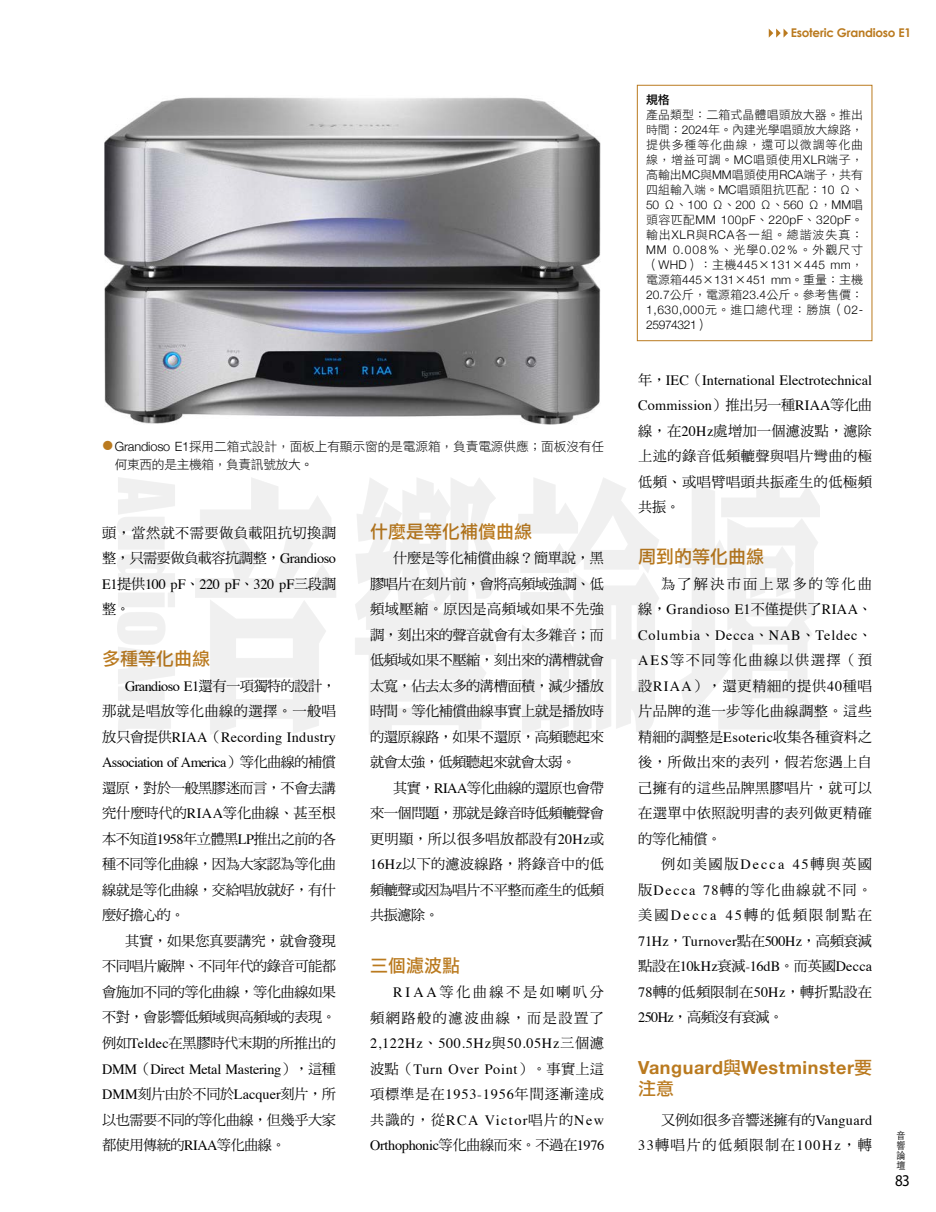
<style>
.page{position:relative;width:936px;height:1212px;background:#fff}
.page>*{position:absolute;margin:0;border:0;box-sizing:border-box;transform-origin:0 0}
.t1{font:18px "DF Li Hei Std W5";color:#ba7a1f}
.t2{font:700 18px "Helvetica Neue";letter-spacing:.03em;color:#ba7a1f}
.t3{font:16.5px "Myriad Pro";color:#000;scale:.91 1}
.t4{font:14.25px/25.5px "DF Ming Std W5";letter-spacing:.01em;color:#000;text-align:justify}
.t5{font:14.25px/25.5px "Times";letter-spacing:.015em;color:#000}
.t6{font:14.25px/25.5px "Times";letter-spacing:.06em;color:#000}
.t7{font:14.25px/25.5px "Times";letter-spacing:.05em;color:#000}
.t8{font:14.25px/25.5px "Times";letter-spacing:-.02em;color:#000}
.t9{font:14.25px/25.5px "DF Ming Std W5";letter-spacing:-.015em;color:#000;text-align:right}
.t10{font:14.25px/25.5px "DF Ming Std W5";letter-spacing:.1em;color:#000;text-align:right}
.t11{font:14.25px "Times";letter-spacing:-.015em;color:#000}
.t12{font:14.25px "Times";letter-spacing:-.025em;color:#000}
.t13{font:14.25px "Times";letter-spacing:-.04em;color:#000}
.t14{font:14.25px "DF Ming Std W5";letter-spacing:.055em;color:#000}
.t15{font:14.25px "DF Ming Std W5";letter-spacing:.15em;color:#000}
.t16{font:12.75px/18px "DF Li Hei Std W3";letter-spacing:-.015em;color:#000}
.t17{font:12px/15px "DF Li Hei Std W3";letter-spacing:.01em;color:#000;text-align:justify}
.t18{font:300 12px/15px "Helvetica Neue";letter-spacing:.03em;color:#000}
.t19{font:300 12px/15px "Helvetica Neue";letter-spacing:-.03em;color:#000}
.t20{font:12px "DF Li Hei Std W3";letter-spacing:.075em;color:#000}
.t21{font:700 12px "Century Gothic";letter-spacing:-.02em;color:#ba7a1f}
.t22{font:12px "DF Li Hei Std W5";color:#000}
.t23{font:300 9.9px/10.2px "ST Heiti TC";color:#000;text-align:justify;scale:.91 1}
.s1{font-family:"Helvetica Neue";font-weight:300}
.s2{font-family:"Times"}
.s3{font-family:"DF Ming Std W5"}
.s4{font-family:"DF Li Hei Std W3";font-weight:400}
.s5{font-family:"DF Li Hei Std W5";font-weight:400}
</style>
<div class="page">
<img style="left:104px;top:97px;width:497px;height:328px">
<div style="left:637px;top:85px;width:235px;height:256px;border:1px solid #ba7a1f"></div>
<svg style="left:768px;top:29px;width:20px;height:9px"></svg>
<p class="t16" style="left:115px;top:437px;width:491px"><span class="s1">Grandioso E1</span>採用二箱式設計，面板上有顯示窗的是電源箱，負責電源供應；面板沒有任何東西的是主機箱，負責訊號放大。</p>
<p class="t4" style="left:102px;top:520px;width:235px">頭，當然就不需要做負載阻抗切換調整，只需要做負載容抗調整，<span class="s2">Grandioso</span></p>
<p class="t12" style="left:102px;top:571px;width:235px">E1<span class="s3">提供</span>100 pF<span class="s3">、</span>220 pF<span class="s3">、</span>320 pF<span class="s3">三段調</span></p>
<p class="t4" style="left:102px;top:596px;width:29px">整。</p>
<p class="t1" style="left:102px;top:649px;width:109px">多種等化曲線</p>
<p class="t13" style="left:125px;top:673px;width:212px">Grandioso E1<span class="s3">還有一項獨特的設計，</span></p>
<p class="t4" style="left:102px;top:698px;width:235px">那就是唱放等化曲線的選擇。一般唱</p>
<p class="t5" style="left:102px;top:723px;width:235px"><span class="s3">放只會提供</span>RIAA<span class="s3">（</span>Recording Industry<br>Association of America<span class="s3">）等化曲線的補償</span></p>
<p class="t4" style="left:102px;top:775px;width:235px">還原，對於一般黑膠迷而言，不會去講究什麼時代的<span class="s2">RIAA</span>等化曲線、甚至根本不知道<span class="s2">1958</span>年立體黑<span class="s2">LP</span>推出之前的各種不同等化曲線，因為大家認為等化曲線就是等化曲線，交給唱放就好，有什麼好擔心的。</p>
<p class="t4" style="left:102px;top:928px;width:235px;text-indent:23px">其實，如果您真要講究，就會發現不同唱片廠牌、不同年代的錄音可能都會施加不同的等化曲線，等化曲線如果不對，會影響低頻域與高頻域的表現。例如<span class="s2">Teldec</span>在黑膠時代末期的所推出的</p>
<p class="t11" style="left:102px;top:1055px;width:235px">DMM<span class="s3">（</span>Direct Metal Mastering<span class="s3">），這種</span></p>
<p class="t4" style="left:102px;top:1081px;width:235px"><span class="s2">DMM</span>刻片由於不同於<span class="s2">Lacquer</span>刻片，所以也需要不同的等化曲線，但幾乎大家都使用傳統的<span class="s2">RIAA</span>等化曲線。</p>
<p class="t1" style="left:370px;top:521px;width:163px">什麼是等化補償曲線</p>
<p class="t4" style="left:370px;top:545px;width:235px;text-indent:23px">什麼是等化補償曲線？簡單說，黑膠唱片在刻片前，會將高頻域強調、低頻域壓縮。原因是高頻域如果不先強調，刻出來的聲音就會有太多雜音；而低頻域如果不壓縮，刻出來的溝槽就會太寬，佔去太多的溝槽面積，減少播放時間。等化補償曲線事實上就是播放時的還原線路，如果不還原，高頻聽起來就會太強，低頻聽起來就會太弱。</p>
<p class="t4" style="left:370px;top:775px;width:235px;text-indent:23px">其實，<span class="s2">RIAA</span>等化曲線的還原也會帶來一個問題，那就是錄音時低頻轆聲會更明顯，所以很多唱放都設有<span class="s2">20Hz</span>或<span class="s2">16Hz</span>以下的濾波線路，將錄音中的低頻轆聲或因為唱片不平整而產生的低頻共振濾除。</p>
<p class="t1" style="left:370px;top:955px;width:91px">三個濾波點</p>
<p class="t10" style="left:370px;top:979px;width:235px"><span class="s2">RIAA</span>等化曲線不是如喇叭分<br>頻網路般的濾波曲線，而是設置了</p>
<p class="t7" style="left:370px;top:1029px;width:235px">2,122Hz<span class="s3">、</span>500.5Hz<span class="s3">與</span>50.05Hz<span class="s3">三個濾波點（</span>Turn Over Point<span class="s3">）。事實上這</span></p>
<p class="t14" style="left:370px;top:1086px;width:235px">項標準是在<span class="s2">1953-1956</span>年間逐漸達成</p>
<p class="t8" style="left:370px;top:1106px;width:235px"><span class="s3">共識的，從</span>RCA Victor<span class="s3">唱片的</span>New<br>Orthophonic<span class="s3">等化曲線而來。不過在</span>1976</p>
<p class="t21" style="left:790px;top:26px;width:122px">Esoteric Grandioso E1</p>
<p class="t22" style="left:646px;top:93px;width:25px">規格</p>
<p class="t17" style="left:646px;top:107px;width:219px">產品類型：二箱式晶體唱頭放大器。推出時間：<span class="s1">2024</span>年。內建光學唱頭放大線路，提供多種等化曲線，還可以微調等化曲線，增益可調。<span class="s1">MC</span>唱頭使用<span class="s1">XLR</span>端子，高輸出<span class="s1">MC</span>與<span class="s1">MM</span>唱頭使用<span class="s1">RCA</span>端子，共有四組輸入端。<span class="s1">MC</span>唱頭阻抗匹配：<span class="s1">10</span> Ω、</p>
<p class="t18" style="left:646px;top:197px;width:219px">50 <span class="s4">Ω、</span>100 <span class="s4">Ω、</span>200 <span class="s4">Ω、</span>560 <span class="s4">Ω，</span>MM<span class="s4">唱頭容匹配</span>MM 100pF<span class="s4">、</span>220pF<span class="s4">、</span>320pF<span class="s4">。</span></p>
<p class="t20" style="left:646px;top:228px;width:219px">輸出<span class="s1">XLR</span>與<span class="s1">RCA</span>各一組。總諧波失真：</p>
<p class="t18" style="left:646px;top:242px;width:219px">MM 0.008<span class="s4">％、光學</span>0.02<span class="s4">％。外觀尺寸（</span>WHD<span class="s4">）：主機</span>445<span class="s4">×</span>131<span class="s4">×</span>445 mm<span class="s4">，</span></p>
<p class="t17" style="left:646px;top:272px;width:219px">電源箱<span class="s1">445</span>×<span class="s1">131</span>×<span class="s1">451 mm</span>。重量：主機<br><span class="s1">20.7</span>公斤，電源箱<span class="s1">23.4</span>公斤。參考售價：</p>
<p class="t19" style="left:646px;top:302px;width:219px">1,630,000<span class="s4">元。進口總代理：勝旗（</span>02-<br>25974321<span class="s4">）</span></p>
<p class="t5" style="left:638px;top:366px;width:235px"><span class="s3">年，</span>IEC<span class="s3">（</span>International Electrotechnical<br>Commission<span class="s3">）推出另一種</span>RIAA<span class="s3">等化曲</span></p>
<p class="t4" style="left:638px;top:417px;width:235px">線，在<span class="s2">20Hz</span>處增加一個濾波點，濾除上述的錄音低頻轆聲與唱片彎曲的極低頻、或唱臂唱頭共振產生的低極頻共振。</p>
<p class="t1" style="left:638px;top:547px;width:127px">周到的等化曲線</p>
<p class="t15" style="left:661px;top:576px;width:212px">為了解決市面上眾多的等化曲</p>
<p class="t6" style="left:638px;top:595px;width:235px"><span class="s3">線，</span>Grandioso E1<span class="s3">不僅提供了</span>RIAA<span class="s3">、<br></span>Columbia<span class="s3">、</span>Decca<span class="s3">、</span>NAB<span class="s3">、</span>Teldec<span class="s3">、</span></p>
<p class="t4" style="left:638px;top:647px;width:235px"><span class="s2">AES</span>等不同等化曲線以供選擇（預設<span class="s2">RIAA</span>），還更精細的提供<span class="s2">40</span>種唱片品牌的進一步等化曲線調整。這些精細的調整是<span class="s2">Esoteric</span>收集各種資料之後，所做出來的表列，假若您遇上自己擁有的這些品牌黑膠唱片，就可以在選單中依照說明書的表列做更精確的等化補償。</p>
<p class="t4" style="left:638px;top:851px;width:235px;text-indent:23px">例如美國版<span class="s2">Decca 45</span>轉與英國版<span class="s2">Decca 78</span>轉的等化曲線就不同。美國<span class="s2">Decca 45</span>轉的低頻限制點在</p>
<p class="t5" style="left:638px;top:927px;width:235px">71Hz<span class="s3">，</span>Turnover<span class="s3">點在</span>500Hz<span class="s3">，高頻衰減點設在</span>10kHz<span class="s3">衰減</span>-16dB<span class="s3">。而英國</span>Decca</p>
<p class="t4" style="left:638px;top:979px;width:235px"><span class="s2">78</span>轉的低頻限制在<span class="s2">50Hz</span>，轉折點設在<br><span class="s2">250Hz</span>，高頻沒有衰減。</p>
<p class="t2" style="left:638px;top:1053px;width:235px">Vanguard<span class="s5">與</span>Westminster<span class="s5">要</span></p>
<p class="t1" style="left:638px;top:1078px;width:37px">注意</p>
<p class="t9" style="left:638px;top:1106px;width:235px">又例如很多音響迷擁有的<span class="s2">Vanguard<br>33</span>轉唱片的低頻限制在<span class="s2">100Hz</span>，轉</p>
<p class="t23" style="left:896px;top:1129px;width:11px">音響論壇</p>
<p class="t3" style="left:895px;top:1170px;width:18px">83</p>
</div>
